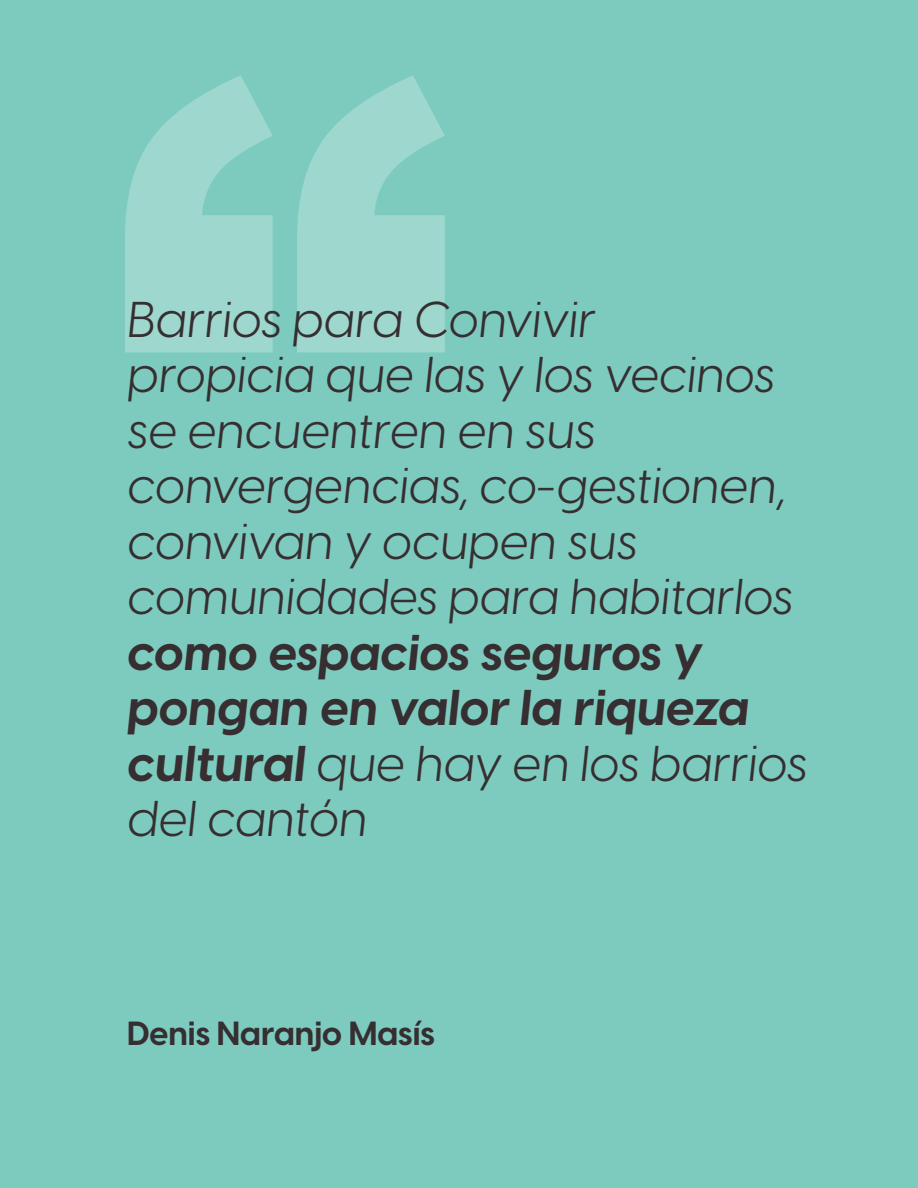
<style>
.page{position:relative;width:918px;height:1188px;background:#7dcbbf}
.page>*{position:absolute;margin:0;border:0;box-sizing:border-box;transform-origin:0 0}
.t1{font:italic 49.5px/55.5px "Visby CF";color:#362e30}
.t2{font:italic 700 49.5px/55.5px "Visby CF";color:#362e30}
.t3{font:700 33px "Visby CF";color:#362e30}
.s1{font-weight:400}
</style>
<div class="page">
<svg style="left:125px;top:75px;width:320px;height:277px;fill:#9dd7ce"></svg>
<p class="t1" style="left:128px;top:288px;width:668px">Barrios para Convivir propicia que las y los vecinos se encuentren en sus convergencias, co-gestionen, convivan y ocupen sus comunidades para habitarlos</p>
<p class="t2" style="left:128px;top:621px;width:682px">como espacios seguros y pongan en valor la riqueza cultural <span class="s1">que hay en los barrios del cantón</span></p>
<p class="t3" style="left:127px;top:1008px;width:309px">Denis Naranjo Masís</p>
</div>
